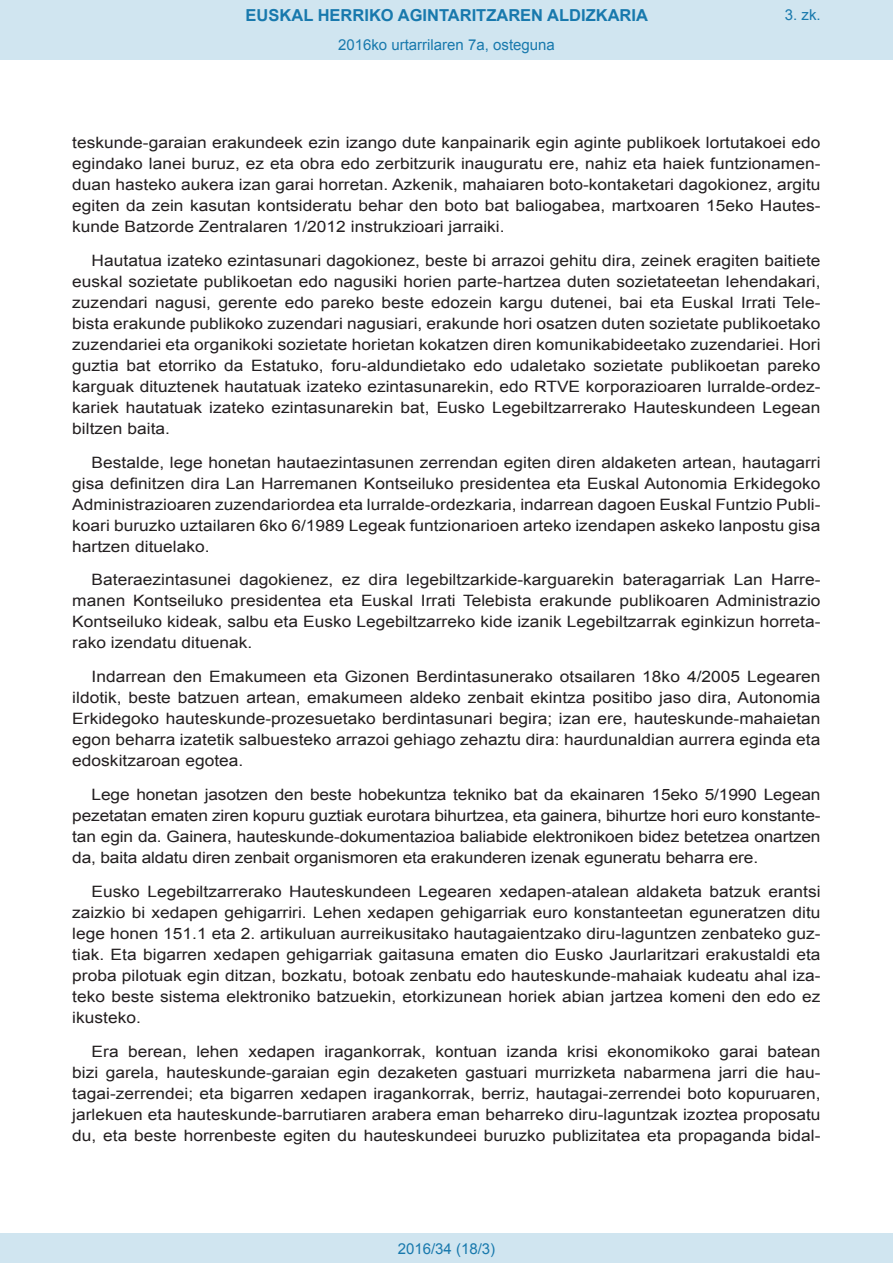
<style>
.page{position:relative;width:893px;height:1263px;background:#fff}
.page>*{position:absolute;margin:0;border:0;box-sizing:border-box;transform-origin:0 0}
.t1{font:700 16.5px "Arial";color:#1879ad}
.BOPVDetalle{font:15.6px/21px "Arial";color:#231f20;text-align:justify;scale:1.11 1}
.Paginacion_Centro{font:15px "Arial";color:#1879ad}
</style>
<div class="page">
<div style="left:0;top:0;width:893px;height:60px;background:#d0e5f0"></div>
<div style="left:0;top:1233px;width:893px;height:30px;background:#d0e5f0"></div>
<p class="t1" style="left:246px;top:4px;width:404px">EUSKAL HERRIKO AGINTARITZAREN ALDIZKARIA</p>
<p class="Paginacion_Centro" style="left:338px;top:35px;width:218px">2016ko urtarrilaren 7a, osteguna</p>
<p class="Paginacion_Centro" style="left:785px;top:5px;width:37px">3. zk.</p>
<p class="BOPVDetalle" style="left:72px;top:132px;width:676px">teskunde-garaian erakundeek ezin izango dute kanpainarik egin aginte publikoek lortutakoei edo egindako lanei buruz, ez eta obra edo zerbitzurik inauguratu ere, nahiz eta haiek funtzionamen&shy;duan hasteko aukera izan garai horretan. Azkenik, mahaiaren boto-kontaketari dagokionez, argitu egiten da zein kasutan kontsideratu behar den boto bat baliogabea, martxoaren 15eko Hautes&shy;kunde Batzorde Zentralaren 1/2012 instrukzioari jarraiki.</p>
<p class="BOPVDetalle" style="left:72px;top:250px;width:676px;text-indent:19px">Hautatua izateko ezintasunari dagokionez, beste bi arrazoi gehitu dira, zeinek eragiten baitiete euskal sozietate publikoetan edo nagusiki horien parte-hartzea duten sozietateetan lehendakari, zuzendari nagusi, gerente edo pareko beste edozein kargu dutenei, bai eta Euskal Irrati Tele&shy;bista erakunde publikoko zuzendari nagusiari, erakunde hori osatzen duten sozietate publikoetako zuzendariei eta organikoki sozietate horietan kokatzen diren komunikabideetako zuzendariei. Hori guztia bat etorriko da Estatuko, foru-aldundietako edo udaletako sozietate publikoetan pareko karguak dituztenek hautatuak izateko ezintasunarekin, edo RTVE korporazioaren lurralde-ordez&shy;kariek hautatuak izateko ezintasunarekin bat, Eusko Legebiltzarrerako Hauteskundeen Legean biltzen baita.</p>
<p class="BOPVDetalle" style="left:72px;top:452px;width:676px;text-indent:19px">Bestalde, lege honetan hautaezintasunen zerrendan egiten diren aldaketen artean, hautagarri gisa definitzen dira Lan Harremanen Kontseiluko presidentea eta Euskal Autonomia Erkidegoko Administrazioaren zuzendariordea eta lurralde-ordezkaria, indarrean dagoen Euskal Funtzio Publi&shy;koari buruzko uztailaren 6ko 6/1989 Legeak funtzionarioen arteko izendapen askeko lanpostu gisa hartzen dituelako.</p>
<p class="BOPVDetalle" style="left:72px;top:570px;width:676px;text-indent:19px">Bateraezintasunei dagokienez, ez dira legebiltzarkide-karguarekin bateragarriak Lan Harre&shy;manen Kontseiluko presidentea eta Euskal Irrati Telebista erakunde publikoaren Administrazio Kontseiluko kideak, salbu eta Eusko Legebiltzarreko kide izanik Legebiltzarrak eginkizun horreta&shy;rako izendatu dituenak.</p>
<p class="BOPVDetalle" style="left:72px;top:666px;width:676px;text-indent:19px">Indarrean den Emakumeen eta Gizonen Berdintasunerako otsailaren 18ko 4/2005 Legearen ildotik, beste batzuen artean, emakumeen aldeko zenbait ekintza positibo jaso dira, Autonomia Erkidegoko hauteskunde-prozesuetako berdintasunari begira; izan ere, hauteskunde-mahaietan egon beharra izatetik salbuesteko arrazoi gehiago zehaztu dira: haurdunaldian aurrera eginda eta edoskitzaroan egotea.</p>
<p class="BOPVDetalle" style="left:72px;top:784px;width:676px;text-indent:19px">Lege honetan jasotzen den beste hobekuntza tekniko bat da ekainaren 15eko 5/1990 Legean pezetatan ematen ziren kopuru guztiak eurotara bihurtzea, eta gainera, bihurtze hori euro konstante&shy;tan egin da. Gainera, hauteskunde-dokumentazioa baliabide elektronikoen bidez betetzea onartzen da, baita aldatu diren zenbait organismoren eta erakunderen izenak eguneratu beharra ere.</p>
<p class="BOPVDetalle" style="left:72px;top:881px;width:676px;text-indent:19px">Eusko Legebiltzarrerako Hauteskundeen Legearen xedapen-atalean aldaketa batzuk erantsi zaizkio bi xedapen gehigarriri. Lehen xedapen gehigarriak euro konstanteetan eguneratzen ditu lege honen 151.1 eta 2. artikuluan aurreikusitako hautagaientzako diru-laguntzen zenbateko guz&shy;tiak. Eta bigarren xedapen gehigarriak gaitasuna ematen dio Eusko Jaurlaritzari erakustaldi eta proba pilotuak egin ditzan, bozkatu, botoak zenbatu edo hauteskunde-mahaiak kudeatu ahal iza&shy;teko beste sistema elektroniko batzuekin, etorkizunean horiek abian jartzea komeni den edo ez ikusteko.</p>
<p class="BOPVDetalle" style="left:72px;top:1041px;width:676px;text-indent:19px">Era berean, lehen xedapen iragankorrak, kontuan izanda krisi ekonomikoko garai batean bizi garela, hauteskunde-garaian egin dezaketen gastuari murrizketa nabarmena jarri die hau&shy;tagai-zerrendei; eta bigarren xedapen iragankorrak, berriz, hautagai-zerrendei boto kopuruaren, jarlekuen eta hauteskunde-barrutiaren arabera eman beharreko diru-laguntzak izoztea proposatu du, eta beste horrenbeste egiten du hauteskundeei buruzko publizitatea eta propaganda bidal-</p>
<p class="Paginacion_Centro" style="left:398px;top:1238px;width:99px">2016/34 (18/3)</p>
</div>
